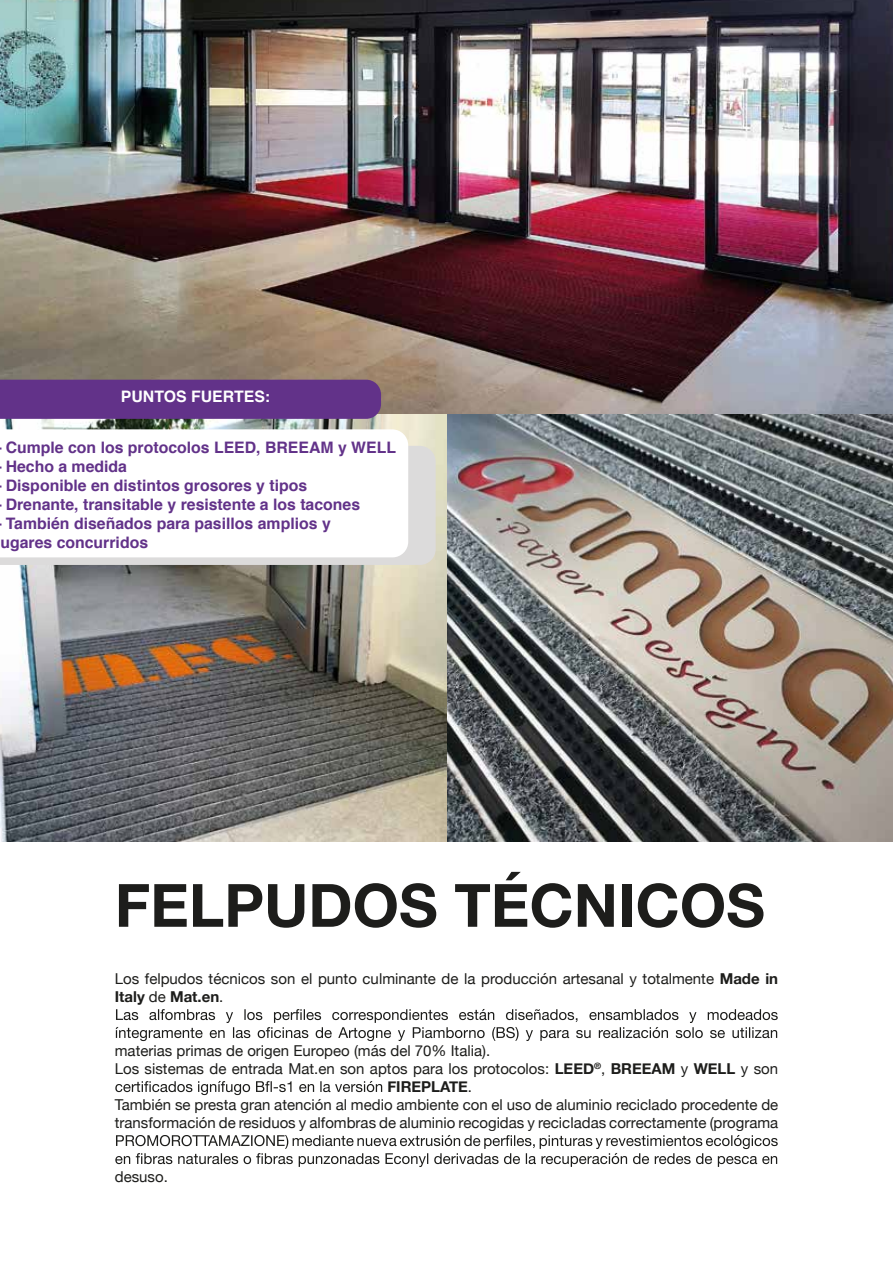
<style>
.page{position:relative;width:893px;height:1263px;background:#fff}
.page>*{position:absolute;margin:0;border:0;box-sizing:border-box;transform-origin:0 0}
.t1{font:700 59.7px "Helvetica Neue";color:#1d1d1b}
.t2{font:700 15.75px "Helvetica";color:#623289}
.t3{font:700 15.75px "Helvetica";color:#fff}
.t4{font:15px/18px "Helvetica Neue";color:#1d1d1b}
.t5{font:700 15px "Helvetica Neue";color:#1d1d1b}
.s1{font-weight:700}
.s2{font-weight:400}
</style>
<div class="page">
<img style="left:0;top:0;width:893px;height:842px">
<svg style="left:116px;top:1009px;width:662px;height:32px"></svg>
<svg style="left:115px;top:1081px;width:267px;height:14px"></svg>
<svg style="left:115px;top:1135px;width:663px;height:32px"></svg>
<svg style="left:0;top:446px;width:436px;height:119px;background:#dcdbdb"></svg>
<div style="left:0;top:380px;width:381px;height:39px;background:#623289"></div>
<svg style="left:0;top:429px;width:408px;height:128px"></svg>
<p class="t3" style="left:121px;top:384px;width:151px">PUNTOS FUERTES:</p>
<p class="t2" style="left:6px;top:435px;width:392px">Cumple con los protocolos LEED, BREEAM y WELL</p>
<p class="t2" style="left:6px;top:454px;width:123px">Hecho a medida</p>
<p class="t2" style="left:6px;top:473px;width:303px">Disponible en distintos grosores y tipos</p>
<p class="t2" style="left:6px;top:492px;width:356px">Drenante, transitable y resistente a los tacones</p>
<p class="t2" style="left:6px;top:511px;width:327px">También diseñados para pasillos amplios y</p>
<p class="t2" style="left:0;top:530px;width:149px">ugares concurridos</p>
<h1 class="t1" style="left:115px;top:868px;width:652px">FELPUDOS TÉCNICOS</h1>
<p class="t4" style="left:115px;top:969px;width:665px">Los felpudos técnicos son el punto culminante de la producción artesanal y totalmente <span class="s1">Made in<br>Italy</span> de <span class="s1">Mat.en</span>.</p>
<p class="t4" style="left:115px;top:1041px;width:377px">materias primas de origen Europeo (más del 70% Italia).</p>
<p class="t4" style="left:115px;top:1059px;width:665px">Los sistemas de entrada Mat.en son aptos para los protocolos: <span class="s1">LEED</span><sup>®</sup>, <span class="s1">BREEAM</span> y <span class="s1">WELL</span> y son</p>
<p class="t5" style="left:387px;top:1077px;width:86px">FIREPLATE<span class="s2">.</span></p>
<p class="t4" style="left:115px;top:1095px;width:665px">También se presta gran atención al medio ambiente con el uso de aluminio reciclado procedente de</p>
<p class="t4" style="left:115px;top:1113px;width:665px">transformación de residuos y alfombras de aluminio recogidas y recicladas correctamente (programa</p>
<p class="t4" style="left:115px;top:1167px;width:55px">desuso.</p>
</div>
